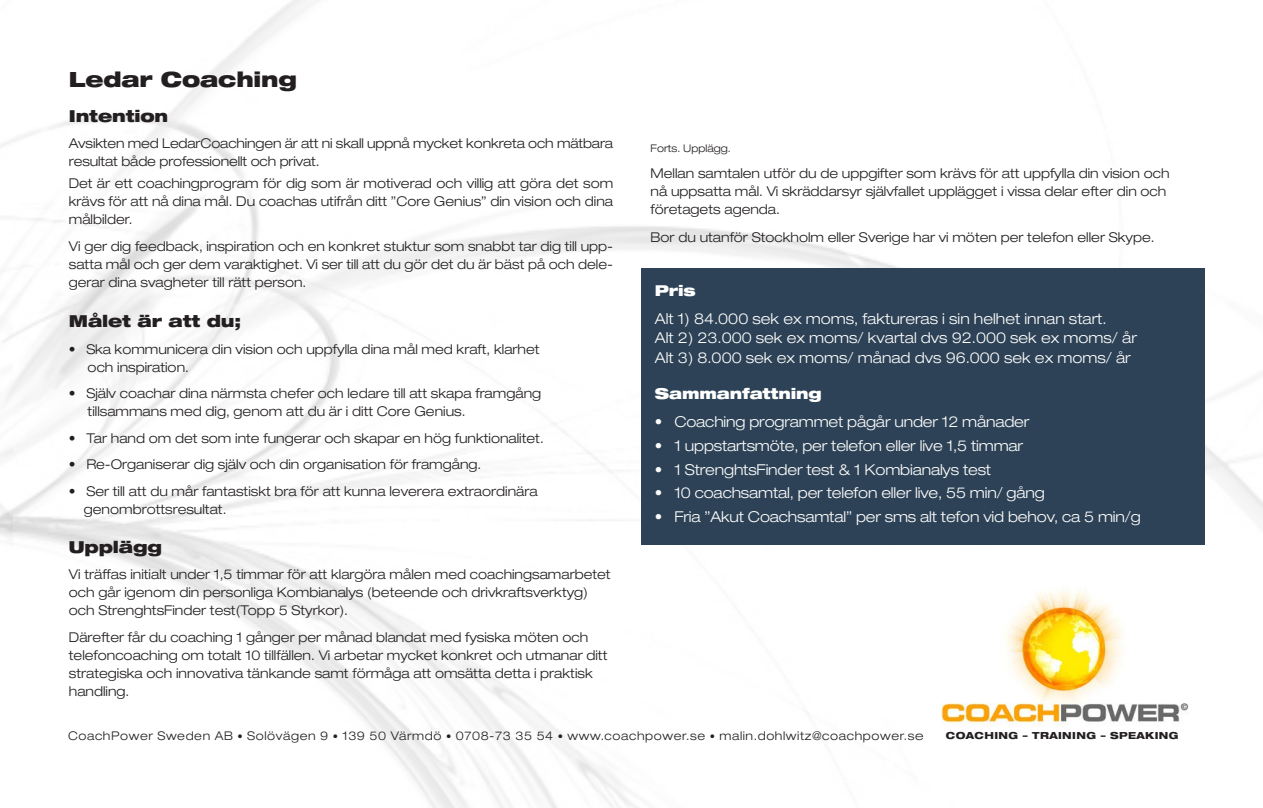
<style>
.page{position:relative;width:1263px;height:808px;background:#fff}
.page>*{position:absolute;margin:0;border:0;box-sizing:border-box;transform-origin:0 0}
.t1{font:900 expanded 21px "Helvetica Neue LT Std";letter-spacing:-.01em;color:#231f20}
.t2{font:900 expanded 16.5px "Helvetica Neue LT Std";letter-spacing:-.01em;color:#231f20}
.t3{font:300 expanded 15px "Helvetica Neue LT Std";letter-spacing:-.01em;color:#fcfcfc}
.t4{font:900 expanded 15px "Helvetica Neue LT Std";letter-spacing:-.01em;color:#fff}
.t5{font:300 expanded 13.5px/18px "Helvetica Neue LT Std";color:#231f20}
.t6{font:300 expanded 12px "Helvetica Neue LT Std";letter-spacing:.05em;color:#231f20}
.t7{font:300 expanded 10.5px "Helvetica Neue LT Std";color:#231f20}
.t8{font:800 expanded 9.75px "Helvetica Neue LT Std";letter-spacing:.04em;color:#231f20}
.s1{font-size:10.5px}
</style>
<div class="page">
<img style="left:0;top:0;width:1263px;height:808px">
<img style="left:920px;top:555px;width:289px;height:193px">
<div style="left:641px;top:269px;width:563px;height:276px;background:#2d4256"></div>
<p class="t1" style="left:69px;top:65px;width:230px">Ledar Coaching</p>
<p class="t2" style="left:69px;top:105px;width:101px">Intention</p>
<p class="t5" style="left:69px;top:134px;width:546px">Avsikten med LedarCoachingen är att ni skall uppnå mycket konkreta och mätbara resultat både professionellt och privat.</p>
<p class="t5" style="left:69px;top:174px;width:546px;text-align:justify">Det är ett coachingprogram för dig som är motiverad och villig att göra det som krävs för att nå dina mål. Du coachas utifrån ditt ”Core Genius” din vision och dina målbilder.</p>
<p class="t5" style="left:69px;top:237px;width:546px;text-align:justify">Vi ger dig feedback, inspiration och en konkret stuktur som snabbt tar dig till upp&shy;satta mål och ger dem varaktighet. Vi ser till att du gör det du är bäst på och dele&shy;gerar dina svagheter till rätt person.</p>
<p class="t2" style="left:69px;top:310px;width:174px">Målet är att du;</p>
<p class="t5" style="left:69px;top:340px;width:472px">• Ska kommunicera din vision och uppfylla dina mål med kraft, klarhet</p>
<p class="t5" style="left:88px;top:358px;width:103px">och inspiration.</p>
<p class="t5" style="left:69px;top:384px;width:474px">• Själv coachar dina närmsta chefer och ledare till att skapa framgång</p>
<p class="t5" style="left:88px;top:402px;width:379px">tillsammans med dig, genom att du är i ditt Core Genius.</p>
<p class="t5" style="left:69px;top:429px;width:476px">• Tar hand om det som inte fungerar och skapar en hög funktionalitet.</p>
<p class="t5" style="left:69px;top:455px;width:414px">• Re-Organiserar dig själv och din organisation för framgång.</p>
<p class="t5" style="left:84px;top:482px;width:455px;text-indent:-15px">• Ser till att du mår fantastiskt bra för att kunna leverera extraordinära genombrottsresultat.</p>
<p class="t2" style="left:69px;top:536px;width:95px">Upplägg</p>
<p class="t5" style="left:69px;top:565px;width:543px">Vi träffas initialt under 1,5 timmar för att klargöra målen med coachingsamarbetet och går igenom din personliga Kombianalys (beteende och drivkraftsverktyg) och StrenghtsFinder test(Topp 5 Styrkor).</p>
<p class="t5" style="left:69px;top:628px;width:540px">Därefter får du coaching 1 gånger per månad blandat med fysiska möten och telefoncoaching om totalt 10 tillfällen. Vi arbetar mycket konkret och utmanar ditt strategiska och innovativa tänkande samt förmåga att omsätta detta i praktisk handling.</p>
<p class="t7" style="left:651px;top:142px;width:82px">Forts. Upplägg.</p>
<p class="t5" style="left:651px;top:164px;width:520px">Mellan samtalen utför du de uppgifter som krävs för att uppfylla din vision och nå uppsatta mål. Vi skräddarsyr självfallet upplägget i vissa delar efter din och företagets agenda.</p>
<p class="t5" style="left:651px;top:228px;width:505px">Bor du utanför Stockholm eller Sverige har vi möten per telefon eller Skype.</p>
<p class="t4" style="left:655px;top:280px;width:42px">Pris</p>
<p class="t3" style="left:655px;top:309px;width:453px">Alt 1) 84.000 sek ex moms, faktureras i sin helhet innan start.</p>
<p class="t3" style="left:655px;top:329px;width:483px">Alt 2) 23.000 sek ex moms/ kvartal dvs 92.000 sek ex moms/ år</p>
<p class="t3" style="left:655px;top:348px;width:477px">Alt 3) 8.000 sek ex moms/ månad dvs 96.000 sek ex moms/ år</p>
<p class="t4" style="left:655px;top:384px;width:168px">Sammanfattning</p>
<p class="t3" style="left:655px;top:413px;width:376px">• Coaching programmet pågår under 12 månader</p>
<p class="t3" style="left:655px;top:436px;width:370px">• 1 uppstartsmöte, per telefon eller live 1,5 timmar</p>
<p class="t3" style="left:655px;top:460px;width:338px">• 1 StrenghtsFinder test &amp; 1 Kombianalys test</p>
<p class="t3" style="left:655px;top:484px;width:391px">• 10 coachsamtal, per telefon eller live, 55 min/ gång</p>
<p class="t3" style="left:655px;top:508px;width:487px">• Fria ”Akut Coachsamtal” per sms alt tefon vid behov, ca 5 min/g</p>
<p class="t6" style="left:68px;top:728px;width:856px">CoachPower Sweden AB <span class="s1">•</span> Solövägen 9 <span class="s1">•</span> 139 50 Värmdö <span class="s1">•</span> 0708-73 35 54 <span class="s1">•</span> www.coachpower.se <span class="s1">•</span> malin.dohlwitz@coachpower.se</p>
<p class="t8" style="left:946px;top:729px;width:234px">COACHING – TRAINING – SPEAKING</p>
</div>
